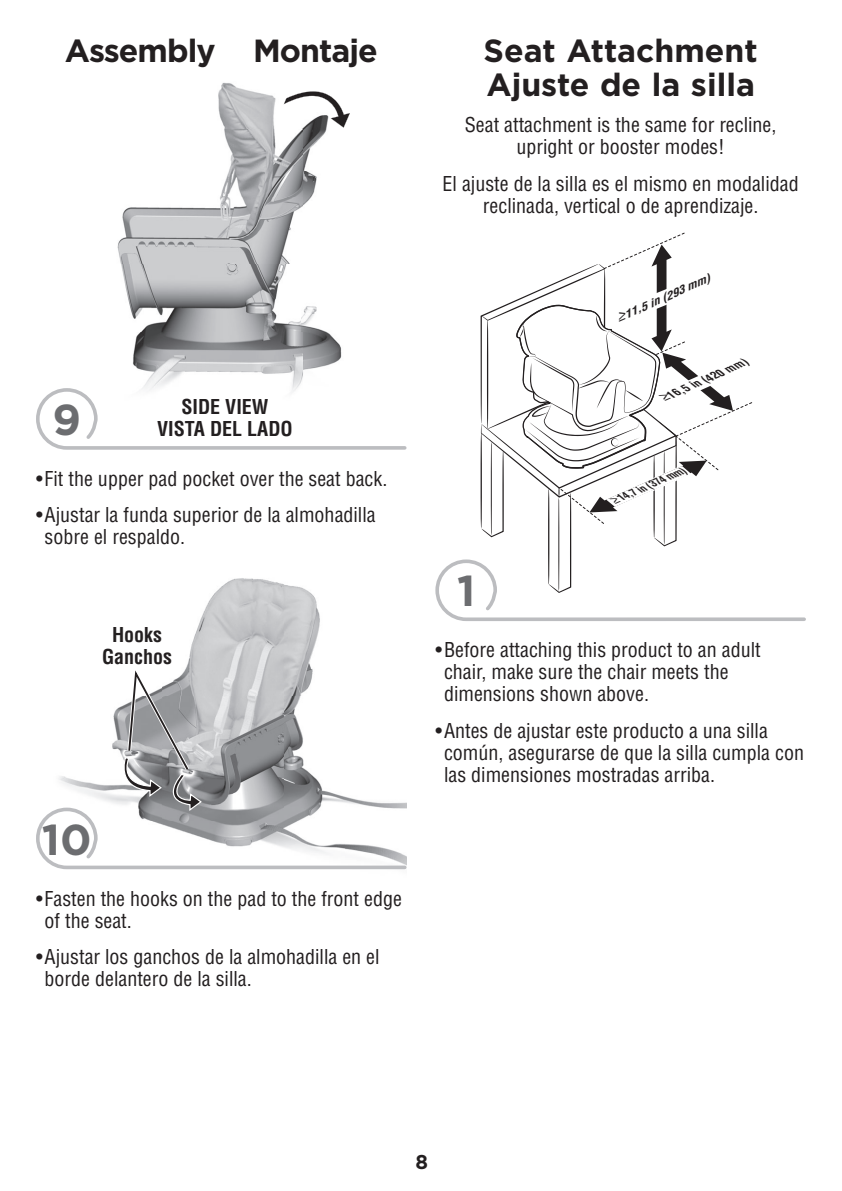
<style>
.page{position:relative;width:842px;height:1191px;background:#fff}
.page>*{position:absolute;margin:0;border:0;box-sizing:border-box;transform-origin:0 0}
.t1{font:700 43.2px "Gotham";color:#6c6d70}
.t2{font:700 32px/34px "Gotham";color:#231f20}
.t3{font:700 32px "Gotham";letter-spacing:-.03em;color:#231f20}
.t4{font:condensed 20px/22px "Helvetica LT Std";color:#231f20}
.t5{font:700 condensed 20px/22px "Helvetica LT Std";color:#231f20;text-align:center}
.t6{font:700 20px "Gotham";color:#231f20}
.t7{font:italic 700 condensed 11px "Helvetica LT Std";color:#231f20;scale:1.19 1}
.t8{font:italic 700 condensed 10.6px "Helvetica LT Std";color:#231f20;scale:1.14 1}
.t9{font:italic 700 condensed 10.2px "Helvetica LT Std";color:#231f20;scale:1.07 1}
.s1{font-size:13.6px}
.s2{font-size:12.6px}
.s3{font-size:11.6px}
</style>
<div class="page">
<img style="left:117px;top:82px;width:225px;height:304px">
<img style="left:283px;top:91px;width:67px;height:37px">
<svg style="left:36px;top:386px;width:371px;height:64px"></svg>
<img style="left:188px;top:578px;width:132px;height:83px">
<svg style="left:36px;top:661px;width:371px;height:209px"></svg>
<svg style="left:435px;top:245px;width:371px;height:376px"></svg>
<h2 class="t3" style="left:65px;top:39px;width:314px">Assembly Montaje</h2>
<h2 class="t2" style="left:483px;top:36px;width:275px">Seat Attachment<br>Ajuste de la silla</h2>
<h1 class="t1" style="left:52px;top:404px;width:30px">9</h1>
<p class="t5" style="left:157px;top:397px;width:137px">SIDE VIEW<br>VISTA DEL LADO</p>
<p class="t4" style="left:36px;top:469px;width:353px">• Fit the upper pad pocket over the seat back.</p>
<p class="t4" style="left:45px;top:506px;width:332px;text-indent:-9px">• Ajustar la funda superior de la almohadilla sobre el respaldo.</p>
<p class="t5" style="left:102px;top:626px;width:71px">Hooks<br>Ganchos</p>
<h1 class="t1" style="left:42px;top:824px;width:51px">10</h1>
<p class="t4" style="left:45px;top:889px;width:359px;text-indent:-9px">• Fasten the hooks on the pad to the front edge of the seat.</p>
<p class="t4" style="left:45px;top:947px;width:336px;text-indent:-9px">• Ajustar los ganchos de la almohadilla en el borde delantero de la silla.</p>
<p class="t4" style="left:465px;top:116px;width:313px;text-align:center">Seat attachment is the same for recline, upright or booster modes!</p>
<p class="t4" style="left:442px;top:174px;width:357px;text-align:center">El ajuste de la silla es el mismo en modalidad reclinada, vertical o de aprendizaje.</p>
<p class="t7" style="left:614px;top:313px;width:86px;rotate:-24deg"><span class="s1">≥</span>11,5 in (293 mm)</p>
<p class="t8" style="left:661px;top:393px;width:83px;rotate:-24deg"><span class="s2">≥</span>16,5 in (420 mm)</p>
<h1 class="t1" style="left:457px;top:576px;width:20px">1</h1>
<p class="t9" style="left:611px;top:496px;width:76px;rotate:-24deg"><span class="s3">≥</span>14,7 in (374 mm)</p>
<p class="t4" style="left:444px;top:641px;width:318px;text-indent:-9px">• Before attaching this product to an adult chair, make sure the chair meets the dimensions shown above.</p>
<p class="t4" style="left:444px;top:721px;width:361px;text-indent:-9px">• Antes de ajustar este producto a una silla común, asegurarse de que la silla cumpla con las dimensiones mostradas arriba.</p>
<p class="t6" style="left:415px;top:1155px;width:14px">8</p>
</div>
